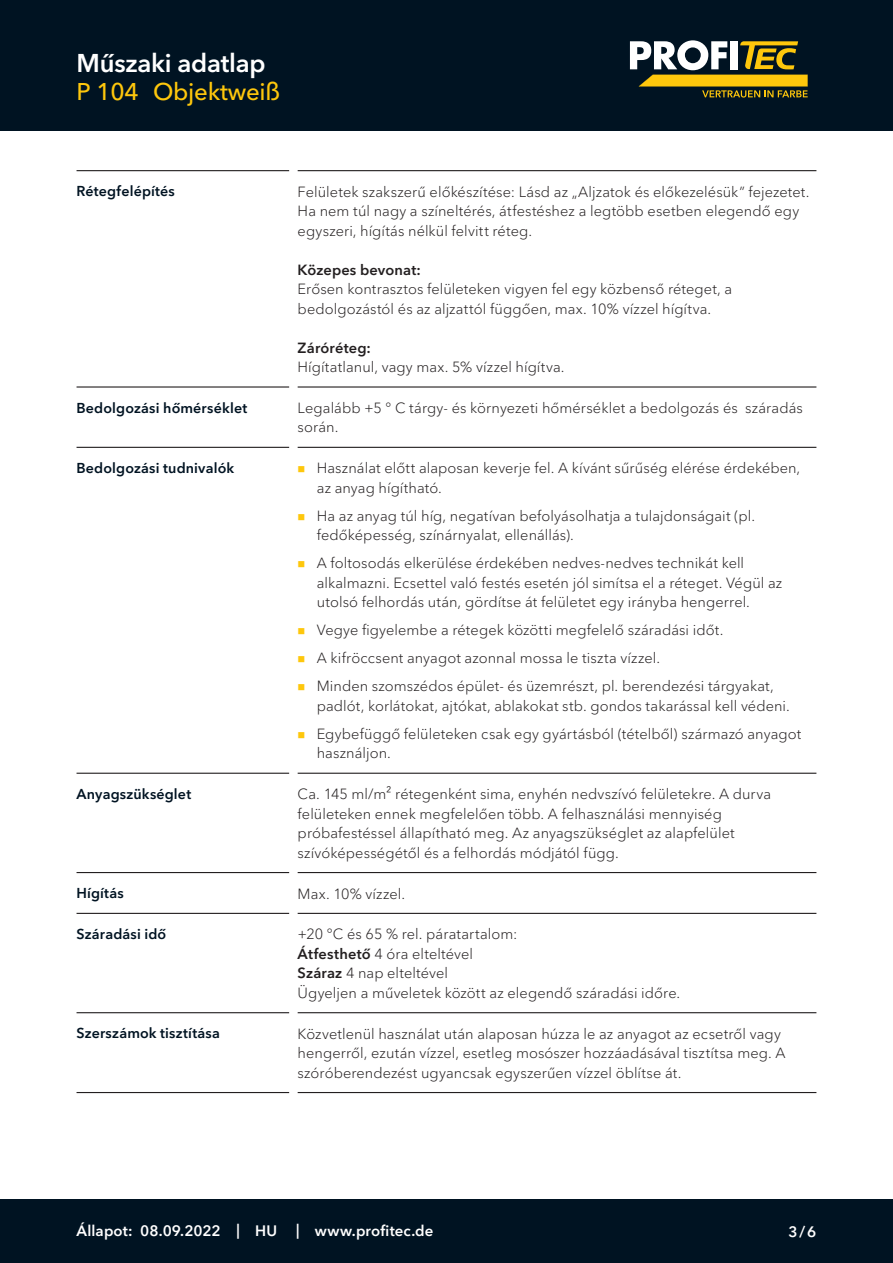
<style>
.page{position:relative;width:893px;height:1263px;background:#fff}
.page>*{position:absolute;margin:0;border:0;box-sizing:border-box;transform-origin:0 0}
.t1{font:600 25.5px "Avenir Next Cyr";letter-spacing:-.01em;color:#fff}
.t2{font:500 24px "Avenir Next Cyr";letter-spacing:-.01em;color:#fec70c}
.t3{font:600 15px "Avenir Next Cyr";letter-spacing:.01em;color:#fff}
.t4{font:300 14.7px/19.5px "Avenir Next Cyr";letter-spacing:.005em;color:#231f20}
.t5{font:600 14.7px "Avenir Next Cyr";letter-spacing:.01em;color:#231f20}
.t6{font:600 14.25px "Avenir Next Cyr";letter-spacing:.01em;color:#001322}
.s1{font-weight:600}
</style>
<div class="page">
<div style="left:0;top:0;width:893px;height:131px;background:#001322"></div>
<div style="left:0;top:1199px;width:893px;height:64px;background:#001322"></div>
<svg style="left:630px;top:40px;width:178px;height:58px"></svg>
<hr style="left:77px;top:170px;width:212px;height:1px;background:#231f20">
<hr style="left:298px;top:170px;width:518px;height:1px;background:#231f20">
<hr style="left:77px;top:386px;width:212px;height:2px;background:#231f20">
<hr style="left:298px;top:386px;width:518px;height:2px;background:#231f20">
<hr style="left:77px;top:447px;width:212px;height:1px;background:#231f20">
<hr style="left:298px;top:447px;width:518px;height:1px;background:#231f20">
<hr style="left:77px;top:773px;width:212px;height:1px;background:#231f20">
<hr style="left:298px;top:773px;width:518px;height:1px;background:#231f20">
<hr style="left:77px;top:872px;width:212px;height:1px;background:#231f20">
<hr style="left:298px;top:872px;width:518px;height:1px;background:#231f20">
<hr style="left:77px;top:913px;width:212px;height:1px;background:#231f20">
<hr style="left:298px;top:913px;width:518px;height:1px;background:#231f20">
<hr style="left:77px;top:1012px;width:212px;height:1px;background:#231f20">
<hr style="left:298px;top:1012px;width:518px;height:1px;background:#231f20">
<hr style="left:77px;top:1092px;width:212px;height:1px;background:#231f20">
<hr style="left:298px;top:1092px;width:518px;height:1px;background:#231f20">
<h1 class="t1" style="left:77px;top:47px;width:191px">Műszaki adatlap</h1>
<h2 class="t2" style="left:77px;top:78px;width:205px">P 104 Objektweiß</h2>
<p class="t6" style="left:77px;top:183px;width:100px">Rétegfelépítés</p>
<p class="t4" style="left:298px;top:182px;width:513px">Felületek szakszerű előkészítése: Lásd az „Aljzatok és előkezelésük” fejezetet.<br>Ha nem túl nagy a színeltérés, átfestéshez a legtöbb esetben elegendő egy egyszeri, hígítás nélkül felvitt réteg.</p>
<p class="t5" style="left:298px;top:260px;width:125px">Közepes bevonat:</p>
<p class="t4" style="left:298px;top:279px;width:436px">Erősen kontrasztos felületeken vigyen fel egy közbenső réteget, a bedolgozástól és az aljzattól függően, max. 10% vízzel hígítva.</p>
<p class="t5" style="left:298px;top:338px;width:75px">Záróréteg:</p>
<p class="t4" style="left:298px;top:357px;width:268px">Hígítatlanul, vagy max. 5% vízzel hígítva.</p>
<p class="t6" style="left:77px;top:399px;width:172px">Bedolgozási hőmérséklet</p>
<p class="t4" style="left:298px;top:398px;width:507px">Legalább +5 ° C tárgy- és környezeti hőmérséklet a bedolgozás és száradás során.</p>
<p class="t6" style="left:77px;top:459px;width:159px">Bedolgozási tudnivalók</p>
<p class="t4" style="left:317px;top:458px;width:485px">Használat előtt alaposan keverje fel. A kívánt sűrűség elérése érdekében, az anyag hígítható.</p>
<p class="t4" style="left:317px;top:506px;width:440px">Ha az anyag túl híg, negatívan befolyásolhatja a tulajdonságait (pl. fedőképesség, színárnyalat, ellenállás).</p>
<p class="t4" style="left:317px;top:553px;width:467px">A foltosodás elkerülése érdekében nedves-nedves technikát kell alkalmazni. Ecsettel való festés esetén jól simítsa el a réteget. Végül az utolsó felhordás után, gördítse át felületet egy irányba hengerrel.</p>
<p class="t4" style="left:317px;top:616px;width:458px;line-height:28px">Vegye figyelembe a rétegek közötti megfelelő száradási időt.<br>A kifröccsent anyagot azonnal mossa le tiszta vízzel.<br>Minden szomszédos épület- és üzemrészt, pl. berendezési tárgyakat,</p>
<p class="t4" style="left:317px;top:692px;width:486px;line-height:28px">padlót, korlátokat, ajtókat, ablakokat stb. gondos takarással kell védeni.<br>Egybefüggő felületeken csak egy gyártásból (tételből) származó anyagot</p>
<p class="t4" style="left:317px;top:743px;width:76px">használjon.</p>
<p class="t6" style="left:77px;top:785px;width:116px">Anyagszükséglet</p>
<p class="t4" style="left:298px;top:784px;width:475px">Ca. 145 ml/m² rétegenként sima, enyhén nedvszívó felületekre. A durva felületeken ennek megfelelően több. A felhasználási mennyiség próbafestéssel állapítható meg. Az anyagszükséglet az alapfelület szívóképességétől és a felhordás módjától függ.</p>
<p class="t6" style="left:77px;top:884px;width:49px">Hígítás</p>
<p class="t4" style="left:298px;top:884px;width:109px">Max. 10% vízzel.</p>
<p class="t6" style="left:77px;top:925px;width:91px">Száradási idő</p>
<p class="t4" style="left:298px;top:924px;width:384px">+20 °C és 65 % rel. páratartalom:<br><span class="s1">Átfesthető</span> 4 óra elteltével<br><span class="s1">Száraz</span> 4 nap elteltével<br>Ügyeljen a műveletek között az elegendő száradási időre.</p>
<p class="t6" style="left:77px;top:1025px;width:145px">Szerszámok tisztítása</p>
<p class="t4" style="left:298px;top:1024px;width:489px">Közvetlenül használat után alaposan húzza le az anyagot az ecsetről vagy hengerről, ezután vízzel, esetleg mosószer hozzáadásával tisztítsa meg. A szóróberendezést ugyancsak egyszerűen vízzel öblítse át.</p>
<p class="t3" style="left:77px;top:1222px;width:202px">Állapot: 08.09.2022 | HU</p>
<p class="t3" style="left:296px;top:1222px;width:139px">| www.profitec.de</p>
<p class="t3" style="left:788px;top:1222px;width:29px">3/6</p>
</div>
